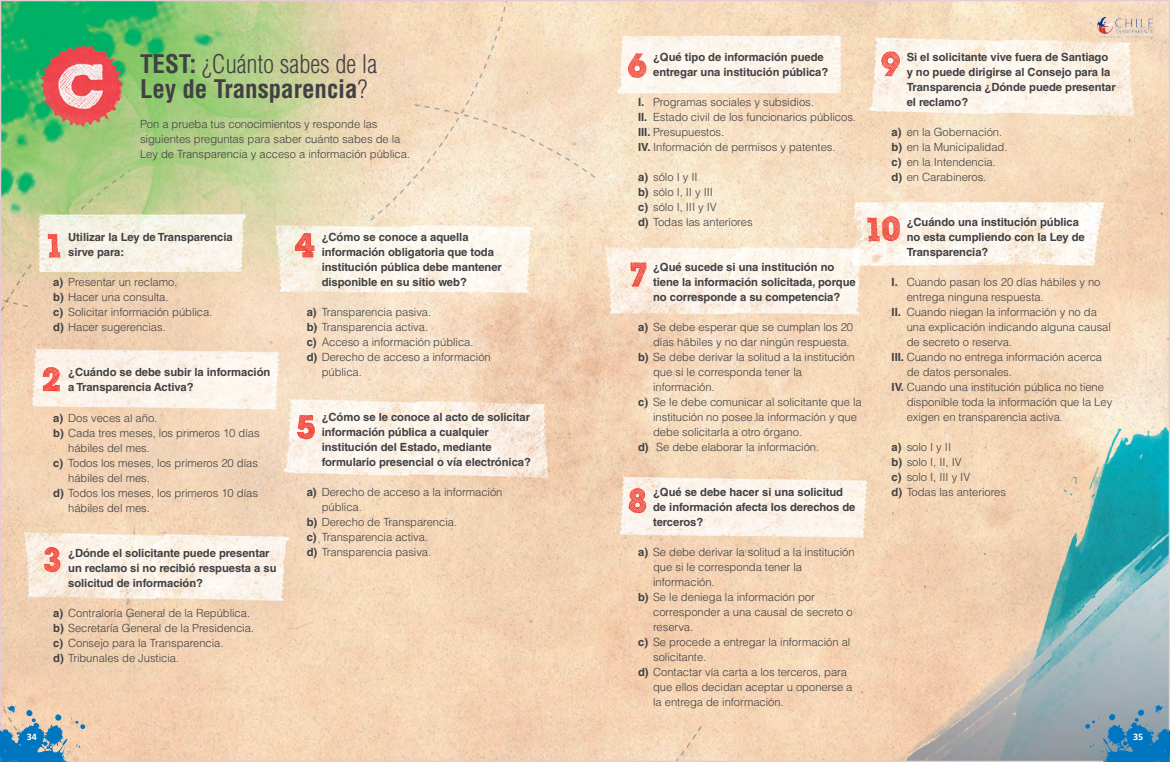
<style>
.page{position:relative;width:1170px;height:762px;background:#fff}
.page>*{position:absolute;margin:0;border:0;box-sizing:border-box;transform-origin:0 0}
.t1{font:700 condensed 25px/25px "Helvetica LT Std";color:#414042}
.t2{font:300 11.25px/15px "Helvetica LT Std";letter-spacing:-.005em;color:#414042}
.t3{font:700 11.25px/15px "Helvetica LT Std";letter-spacing:-.005em;color:#414042}
.t4{font:700 10px "Calibri";color:#fff}
.s1{font-weight:300}
.s2{font-weight:700}
</style>
<div class="page">
<img style="left:2px;top:2px;width:1165px;height:758px">
<svg style="left:48px;top:234px;width:12px;height:24px"></svg>
<svg style="left:295px;top:233px;width:19px;height:25px"></svg>
<svg style="left:628px;top:53px;width:18px;height:25px"></svg>
<svg style="left:881px;top:51px;width:18px;height:25px"></svg>
<svg style="left:867px;top:216px;width:32px;height:26px"></svg>
<svg style="left:630px;top:262px;width:16px;height:25px"></svg>
<svg style="left:628px;top:488px;width:18px;height:25px"></svg>
<svg style="left:297px;top:415px;width:18px;height:24px"></svg>
<svg style="left:43px;top:367px;width:17px;height:24px"></svg>
<svg style="left:44px;top:547px;width:17px;height:25px"></svg>
<svg style="left:1085px;top:704px;width:84px;height:58px;background:#5990b2"></svg>
<svg style="left:0;top:704px;width:85px;height:58px;background:#91abb6"></svg>
<img style="left:1097px;top:18px;width:55px;height:19px">
<h1 class="t1" style="left:140px;top:51px;width:239px">TEST: <span class="s1">¿Cuánto sabes de la<br></span>Ley de Transparencia<span class="s1">?</span></h1>
<p class="t2" style="left:140px;top:116px;width:271px">Pon a prueba tus conocimientos y responde las siguientes preguntas para saber cuánto sabes de la<br>Ley de Transparencia y acceso a información pública.</p>
<p class="t3" style="left:68px;top:230px;width:166px">Utilizar la Ley de Transparencia sirve para:</p>
<p class="t2" style="left:53px;top:275px;width:161px"><span class="s2">a)</span> Presentar un reclamo.<br><span class="s2">b)</span> Hacer una consulta.<br><span class="s2">c)</span> Solicitar información pública. <span class="s2">d)</span> Hacer sugerencias.</p>
<p class="t3" style="left:68px;top:365px;width:204px">¿Cuándo se debe subir la información a Transparencia Activa?</p>
<p class="t2" style="left:53px;top:410px;width:106px"><span class="s2">a)</span> Dos veces al año.</p>
<p class="t2" style="left:53px;top:425px;width:208px"><span class="s2">b)</span> Cada tres meses, los primeros 10 días</p>
<p class="t2" style="left:68px;top:440px;width:83px">hábiles del mes.</p>
<p class="t2" style="left:53px;top:455px;width:206px"><span class="s2">c)</span> Todos los meses, los primeros 20 días</p>
<p class="t2" style="left:68px;top:470px;width:83px">hábiles del mes.</p>
<p class="t2" style="left:53px;top:485px;width:206px"><span class="s2">d)</span> Todos los meses, los primeros 10 días</p>
<p class="t2" style="left:68px;top:500px;width:83px">hábiles del mes.</p>
<p class="t3" style="left:68px;top:545px;width:210px">¿Dónde el solicitante puede presentar un reclamo si no recibió respuesta a su solicitud de información?</p>
<p class="t2" style="left:53px;top:605px;width:202px"><span class="s2">a)</span> Contraloría General de la República. <span class="s2">b)</span> Secretaría General de la Presidencia. <span class="s2">c)</span> Consejo para la Transparencia.<br><span class="s2">d)</span> Tribunales de Justicia.</p>
<p class="t3" style="left:321px;top:230px;width:182px">¿Cómo se conoce a aquella información obligatoria que toda institución pública debe mantener disponible en su sitio web?</p>
<p class="t2" style="left:306px;top:305px;width:126px"><span class="s2">a)</span> Transparencia pasiva.</p>
<p class="t2" style="left:306px;top:320px;width:123px"><span class="s2">b)</span> Transparencia activa.</p>
<p class="t2" style="left:306px;top:335px;width:168px"><span class="s2">c)</span> Acceso a información pública.</p>
<p class="t2" style="left:306px;top:350px;width:186px"><span class="s2">d)</span> Derecho de acceso a información</p>
<p class="t2" style="left:321px;top:365px;width:42px">pública.</p>
<p class="t3" style="left:321px;top:410px;width:211px">¿Cómo se le conoce al acto de solicitar información pública a cualquier institución del Estado, mediante formulario presencial o vía electrónica?</p>
<p class="t2" style="left:306px;top:485px;width:197px"><span class="s2">a)</span> Derecho de acceso a la información</p>
<p class="t2" style="left:321px;top:500px;width:42px">pública.</p>
<p class="t2" style="left:306px;top:515px;width:152px"><span class="s2">b)</span> Derecho de Transparencia.</p>
<p class="t2" style="left:306px;top:530px;width:123px"><span class="s2">c)</span> Transparencia activa.</p>
<p class="t2" style="left:306px;top:545px;width:126px"><span class="s2">d)</span> Transparencia pasiva.</p>
<p class="t3" style="left:653px;top:50px;width:177px">¿Qué tipo de información puede entregar una institución pública?</p>
<p class="t2" style="left:638px;top:95px;width:219px"><span class="s2">I.</span> Programas sociales y subsidios.<br><span class="s2">II.</span> Estado civil de los funcionarios públicos.<br><span class="s2">III.</span> Presupuestos.<br><span class="s2">IV.</span> Información de permisos y patentes.</p>
<p class="t2" style="left:638px;top:170px;width:116px"><span class="s2">a)</span> sólo I y II<br><span class="s2">b)</span> sólo I, II y III<br><span class="s2">c)</span> sólo I, III y IV<br><span class="s2">d)</span> Todas las anteriores</p>
<p class="t3" style="left:653px;top:260px;width:204px">¿Qué sucede si una institución no tiene la información solicitada, porque no corresponde a su competencia?</p>
<p class="t2" style="left:638px;top:320px;width:216px"><span class="s2">a)</span> Se debe esperar que se cumplan los 20</p>
<p class="t2" style="left:653px;top:335px;width:198px">días hábiles y no dar ningún respuesta.</p>
<p class="t2" style="left:638px;top:350px;width:218px"><span class="s2">b)</span> Se debe derivar la solitud a la institución</p>
<p class="t2" style="left:653px;top:365px;width:150px">que si le corresponda tener la</p>
<p class="t2" style="left:653px;top:380px;width:63px">información.</p>
<p class="t2" style="left:638px;top:395px;width:225px"><span class="s2">c)</span> Se le debe comunicar al solicitante que la</p>
<p class="t2" style="left:653px;top:410px;width:205px">institución no posee la información y que</p>
<p class="t2" style="left:653px;top:425px;width:150px">debe solicitarla a otro órgano.</p>
<p class="t2" style="left:638px;top:440px;width:182px"><span class="s2">d)</span> Se debe elaborar la información.</p>
<p class="t3" style="left:653px;top:484px;width:204px">¿Qué se debe hacer si una solicitud de información afecta los derechos de terceros?</p>
<p class="t2" style="left:638px;top:545px;width:218px"><span class="s2">a)</span> Se debe derivar la solitud a la institución</p>
<p class="t2" style="left:653px;top:560px;width:150px">que si le corresponda tener la</p>
<p class="t2" style="left:653px;top:575px;width:63px">información.</p>
<p class="t2" style="left:638px;top:590px;width:178px"><span class="s2">b)</span> Se le deniega la información por</p>
<p class="t2" style="left:653px;top:605px;width:201px">corresponder a una causal de secreto o</p>
<p class="t2" style="left:653px;top:620px;width:42px">reserva.</p>
<p class="t2" style="left:638px;top:635px;width:214px"><span class="s2">c)</span> Se procede a entregar la información al</p>
<p class="t2" style="left:653px;top:649px;width:55px">solicitante.</p>
<p class="t2" style="left:638px;top:664px;width:210px"><span class="s2">d)</span> Contactar vía carta a los terceros, para</p>
<p class="t2" style="left:653px;top:679px;width:201px">que ellos decidan aceptar u oponerse a</p>
<p class="t2" style="left:653px;top:694px;width:132px">la entrega de información.</p>
<p class="t3" style="left:906px;top:49px;width:211px">Si el solicitante vive fuera de Santiago y no puede dirigirse al Consejo para la<br>Transparencia ¿Dónde puede presentar el reclamo?</p>
<p class="t2" style="left:891px;top:124px;width:117px"><span class="s2">a)</span> en la Gobernación. <span class="s2">b)</span> en la Municipalidad. <span class="s2">c)</span> en la Intendencia. <span class="s2">d)</span> en Carabineros.</p>
<p class="t3" style="left:906px;top:214px;width:180px">¿Cuándo una institución pública no esta cumpliendo con la Ley de<br>Transparencia?</p>
<p class="t2" style="left:891px;top:274px;width:210px"><span class="s2">I.</span> Cuando pasan los 20 días hábiles y no</p>
<p class="t2" style="left:906px;top:289px;width:139px">entrega ninguna respuesta.</p>
<p class="t2" style="left:891px;top:304px;width:207px"><span class="s2">II.</span> Cuando niegan la información y no da</p>
<p class="t2" style="left:906px;top:319px;width:206px">una explicación indicando alguna causal</p>
<p class="t2" style="left:906px;top:334px;width:107px">de secreto o reserva.</p>
<p class="t2" style="left:891px;top:349px;width:212px"><span class="s2">III.</span> Cuando no entrega información acerca</p>
<p class="t2" style="left:906px;top:364px;width:107px">de datos personales.</p>
<p class="t2" style="left:891px;top:379px;width:214px"><span class="s2">IV.</span> Cuando una institución pública no tiene</p>
<p class="t2" style="left:906px;top:394px;width:207px">disponible toda la información que la Ley</p>
<p class="t2" style="left:906px;top:409px;width:158px">exigen en transparencia activa.</p>
<p class="t2" style="left:891px;top:439px;width:116px"><span class="s2">a)</span> solo I y II<br><span class="s2">b)</span> solo I, II, IV<br><span class="s2">c)</span> solo I, III y IV<br><span class="s2">d)</span> Todas las anteriores</p>
<p class="t4" style="left:27px;top:731px;width:12px">34</p>
<p class="t4" style="left:1132px;top:731px;width:12px">35</p>
</div>
